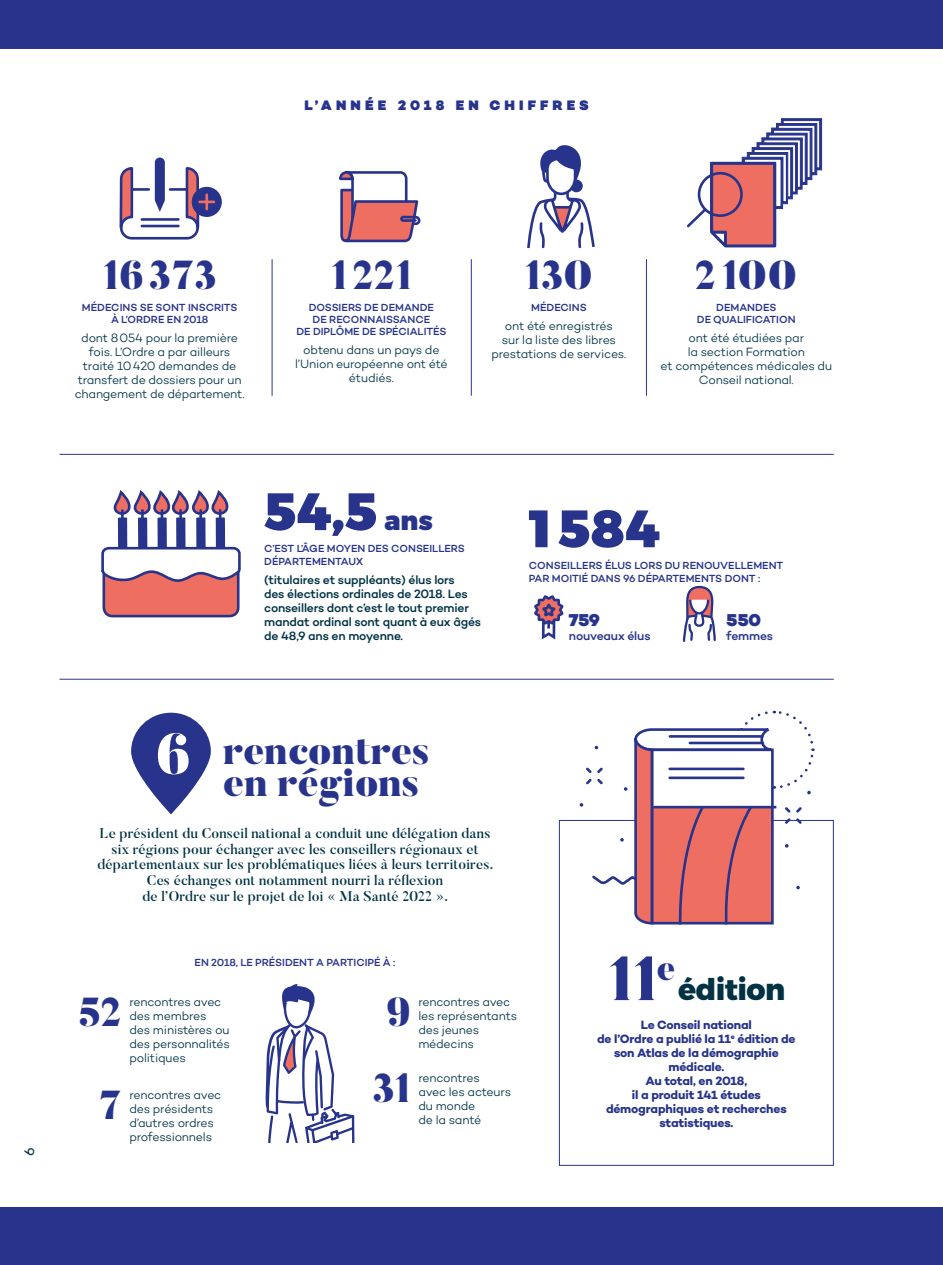
<style>
.page{position:relative;width:943px;height:1265px;background:#fff}
.page>*{position:absolute;margin:0;border:0;box-sizing:border-box;transform-origin:0 0}
.t1{font:900 61.25px "Butler";color:#28348b}
.t2{font:900 57.57px "Butler";color:#fff}
.t3{font:900 52.5px "Montserrat";color:#28348b}
.t4{font:900 40.25px/31.5px "Butler";letter-spacing:-.01em;color:#28348b}
.t5{font:800 29.75px "Montserrat";letter-spacing:-.02em;color:#003244}
.t6{font:900 17.5px "Campton";letter-spacing:-.02em;color:#28348b}
.t7{font:500 14px/15.8px "Butler";letter-spacing:.015em;color:#003244;text-align:center}
.t8{font:900 14px "Campton";letter-spacing:.3em;color:#28348b}
.t9{font:14px "Campton";color:#003244}
.t10{font:300 12.25px/14px "Campton";letter-spacing:-.02em;color:#003244;text-align:center}
.t11{font:700 12.25px/14px "Campton";letter-spacing:-.015em;color:#28348b;text-align:center}
.t12{font:500 12.25px/14px "Campton";letter-spacing:-.015em;color:#003244}
.t13{font:500 12.25px "Campton";letter-spacing:-.015em;color:#28348b}
.t14{font:500 10.5px/12.2px "Campton";color:#28348b;text-align:center}
.s1{font-size:26.25px}
</style>
<div class="page">
<hr style="left:471px;top:259px;width:1px;height:137px;background:#28348b">
<hr style="left:646px;top:259px;width:1px;height:137px;background:#28348b">
<hr style="left:272px;top:259px;width:1px;height:137px;background:#28348b">
<div style="left:559px;top:820px;width:274px;height:346px;border:1px solid #28348b"></div>
<hr style="left:60px;top:454px;width:773px;height:1px;background:#28348b">
<hr style="left:60px;top:679px;width:773px;height:1px;background:#28348b">
<div style="left:104px;top:552px;width:134px;height:64px;background:#ee6f62;border-radius:9px"></div>
<div style="left:102px;top:551px;width:137px;height:66px;border:3px solid #28348b;border-radius:9px"></div>
<svg style="left:101px;top:492px;width:140px;height:92px"></svg>
<svg style="left:534px;top:595px;width:29px;height:45px"></svg>
<svg style="left:527px;top:145px;width:68px;height:104px"></svg>
<svg style="left:339px;top:171px;width:82px;height:72px"></svg>
<svg style="left:687px;top:118px;width:135px;height:129px"></svg>
<div style="left:193px;top:188px;width:27px;height:28px;background:#28348b;border-radius:50%"></div>
<div style="left:192px;top:187px;width:30px;height:30px;border:3px solid #28348b;border-radius:50%"></div>
<svg style="left:119px;top:158px;width:95px;height:82px"></svg>
<hr style="left:142px;top:218px;width:36px;height:3px;background:#28348b">
<hr style="left:142px;top:225px;width:36px;height:2px;background:#28348b">
<svg style="left:579px;top:585px;width:236px;height:340px"></svg>
<svg style="left:131px;top:713px;width:80px;height:101px;fill:#28348b"></svg>
<svg style="left:265px;top:984px;width:89px;height:159px"></svg>
<div style="left:0;top:0;width:943px;height:49px;background:#28348b"></div>
<div style="left:0;top:1207px;width:943px;height:58px;background:#28348b"></div>
<p class="t8" style="left:304px;top:97px;width:286px">L’ANNÉE 2018 EN CHIFFRES</p>
<p class="t9" style="left:21px;top:1156px;width:10px;rotate:-90deg">6</p>
<h3 class="t4" style="left:102px;top:261px;width:116px">16373</h3>
<p class="t14" style="left:82px;top:301px;width:157px">MÉDECINS SE SONT INSCRITS<br>À L’ORDRE EN 2018</p>
<p class="t10" style="left:75px;top:331px;width:171px">dont 8054 pour la première fois. L’Ordre a par ailleurs traité 10420 demandes de transfert de dossiers pour un changement de département.</p>
<h3 class="t4" style="left:330px;top:261px;width:83px">1221</h3>
<p class="t14" style="left:296px;top:301px;width:152px">DOSSIERS DE DEMANDE<br>DE RECONNAISSANCE<br>DE DIPLÔME DE SPÉCIALITÉS</p>
<p class="t10" style="left:295px;top:343px;width:154px">obtenu dans un pays de l’Union européenne ont été étudiés.</p>
<h3 class="t4" style="left:524px;top:261px;width:71px">130</h3>
<p class="t14" style="left:531px;top:301px;width:57px">MÉDECINS</p>
<p class="t10" style="left:491px;top:319px;width:136px">ont été enregistrés<br>sur la liste des libres prestations de services.</p>
<h3 class="t4" style="left:694px;top:261px;width:104px">2100</h3>
<p class="t14" style="left:697px;top:301px;width:100px">DEMANDES<br>DE QUALIFICATION</p>
<p class="t10" style="left:660px;top:331px;width:173px">ont été étudiées par<br>la section Formation<br>et compétences médicales du<br>Conseil national.</p>
<h3 class="t3" style="left:264px;top:479px;width:170px">54,5 <span class="s1">ans</span></h3>
<p class="t14" style="left:264px;top:542px;width:202px;text-align:left">C’EST L’ÂGE MOYEN DES CONSEILLERS<br>DÉPARTEMENTAUX</p>
<p class="t12" style="left:264px;top:572px;width:218px">(titulaires et suppléants) élus lors<br>des élections ordinales de 2018. Les conseillers dont c’est le tout premier mandat ordinal sont quant à eux âgés de 48,9 ans en moyenne.</p>
<h3 class="t3" style="left:529px;top:496px;width:132px">1584</h3>
<p class="t14" style="left:529px;top:559px;width:256px;text-align:left">CONSEILLERS ÉLUS LORS DU RENOUVELLEMENT<br>PAR MOITIÉ DANS 96 DÉPARTEMENTS DONT :</p>
<h3 class="t6" style="left:569px;top:608px;width:33px">759</h3>
<p class="t13" style="left:569px;top:628px;width:83px">nouveaux élus</p>
<h3 class="t6" style="left:726px;top:608px;width:36px">550</h3>
<p class="t13" style="left:726px;top:628px;width:48px">femmes</p>
<h2 class="t2" style="left:155px;top:717px;width:37px">6</h2>
<h3 class="t4" style="left:223px;top:736px;width:208px">rencontres en régions</h3>
<p class="t7" style="left:97px;top:825px;width:397px">Le président du Conseil national a conduit une délégation dans six régions pour échanger avec les conseillers régionaux et départementaux sur les problématiques liées à leurs territoires.<br>Ces échanges ont notamment nourri la réflexion<br>de l’Ordre sur le projet de loi « Ma Santé 2022 ».</p>
<p class="t14" style="left:194px;top:956px;width:202px">EN 2018, LE PRÉSIDENT A PARTICIPÉ À :</p>
<h3 class="t4" style="left:78px;top:997px;width:45px">52</h3>
<p class="t10" style="left:129px;top:994px;width:102px;text-align:left">rencontres avec des membres des ministères ou des personnalités politiques</p>
<h3 class="t4" style="left:99px;top:1091px;width:24px">7</h3>
<p class="t10" style="left:129px;top:1088px;width:93px;text-align:left">rencontres avec des présidents d’autres ordres professionnels</p>
<h3 class="t4" style="left:372px;top:975px;width:40px;line-height:76.3px;text-align:center">9<br>31</h3>
<p class="t10" style="left:418px;top:994px;width:100px;text-align:left">rencontres avec les représentants des jeunes médecins</p>
<p class="t10" style="left:418px;top:1071px;width:94px;text-align:left">rencontres<br>avec les acteurs du monde<br>de la santé</p>
<h1 class="t1" style="left:607px;top:940px;width:70px">11<sup>e</sup></h1>
<h3 class="t5" style="left:678px;top:971px;width:109px">édition</h3>
<p class="t11" style="left:597px;top:1018px;width:200px">Le Conseil national<br>de l’Ordre a publié la 11<sup>e</sup> édition de son Atlas de la démographie médicale.<br>Au total, en 2018,<br>il a produit 141 études démographiques et recherches statistiques.</p>
</div>
